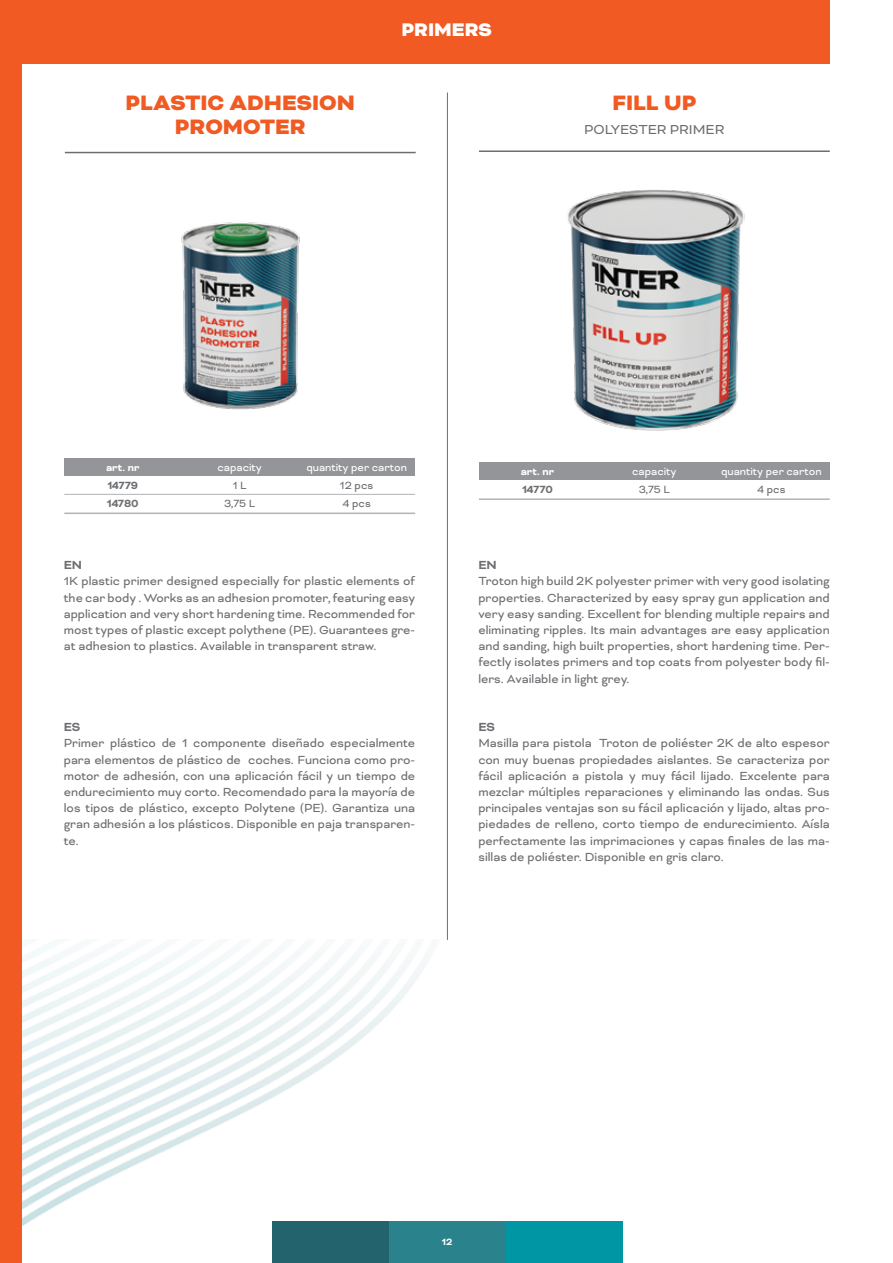
<style>
.page{position:relative;width:893px;height:1263px;background:#fff}
.page>*{position:absolute;margin:0;border:0;box-sizing:border-box;transform-origin:0 0}
.t1{font:900 24px/24px "Bicyclette";color:#f15a22;text-align:center}
.t2{font:900 21px "Bicyclette";color:#fff}
.t3{font:15px "Bicyclette";color:#6d6e71}
.t4{font:13.5px/16.2px "Bicyclette";color:#6d6e71;text-align:justify}
.t5{font:700 13.5px "Bicyclette";color:#6d6e71}
.t6{font:12px "Bicyclette";color:#fff}
.t7{font:12px/18px "Bicyclette";color:#6d6e71;text-align:center}
.t8{font:700 12px/18px "Bicyclette";letter-spacing:-.02em;color:#6d6e71}
.t9{font:700 12px "Bicyclette";color:#fff}
.t10{font:700 10.5px "Bicyclette";color:#fff}
</style>
<div class="page">
<img style="left:21px;top:940px;width:408px;height:323px">
<div style="left:272px;top:1221px;width:117px;height:42px;background:#22636d"></div>
<div style="left:389px;top:1221px;width:116px;height:42px;background:#2a828c"></div>
<div style="left:505px;top:1221px;width:117px;height:42px;background:#0096a4"></div>
<div style="left:0;top:0;width:21px;height:1263px;background:#f15a22"></div>
<div style="left:0;top:0;width:830px;height:64px;background:#f15a22"></div>
<hr style="left:65px;top:152px;width:351px;height:1px;background:#6d6e71">
<div style="left:64px;top:459px;width:351px;height:17px;background:#939598"></div>
<hr style="left:64px;top:494px;width:351px;height:1px;background:#b1b4b6">
<hr style="left:64px;top:513px;width:351px;height:1px;background:#b1b4b6">
<img style="left:181px;top:222px;width:119px;height:188px">
<hr style="left:479px;top:150px;width:351px;height:2px;background:#6d6e71">
<div style="left:479px;top:463px;width:351px;height:17px;background:#939598"></div>
<hr style="left:479px;top:498px;width:351px;height:2px;background:#b1b4b6">
<img style="left:567px;top:190px;width:178px;height:241px">
<hr style="left:447px;top:93px;width:1px;height:847px;background:#6d6e71">
<h1 class="t1" style="left:126px;top:91px;width:155px">PLASTIC ADHESION<br>PROMOTE</h1>
<h1 class="t1" style="left:290px;top:115px;width:17px">R</h1>
<h2 class="t2" style="left:401px;top:17px;width:91px">PRIMERS</h2>
<h1 class="t1" style="left:612px;top:91px;width:85px">FILL UP</h1>
<p class="t3" style="left:584px;top:121px;width:142px">POLYESTER PRIMER</p>
<p class="t9" style="left:106px;top:460px;width:35px">art. nr</p>
<p class="t8" style="left:107px;top:476px;width:33px">14779<br>14780</p>
<p class="t6" style="left:218px;top:460px;width:46px">capacity</p>
<p class="t7" style="left:224px;top:476px;width:33px">1 L<br>3,75 L</p>
<p class="t6" style="left:306px;top:460px;width:102px">quantity per carton</p>
<p class="t7" style="left:340px;top:476px;width:35px;text-align:left">12 pcs<br>4 pcs</p>
<p class="t9" style="left:521px;top:464px;width:35px">art. nr</p>
<p class="t8" style="left:522px;top:480px;width:32px">14770</p>
<p class="t6" style="left:632px;top:464px;width:46px">capacity</p>
<p class="t7" style="left:639px;top:480px;width:33px">3,75 L</p>
<p class="t6" style="left:721px;top:464px;width:102px">quantity per carton</p>
<p class="t7" style="left:757px;top:480px;width:30px">4 pcs</p>
<p class="t5" style="left:64px;top:557px;width:10px">EN</p>
<p class="t4" style="left:64px;top:573px;width:353px">1K plastic primer designed especially for plastic elements of the car body . Works as an adhesion promoter, featuring easy application and very short hardening time. Recommended for most types of plastic except polythene (PE). Guarantees gre&shy;at adhesion to plastics. Available in transparent straw.</p>
<p class="t5" style="left:64px;top:719px;width:9px">ES</p>
<p class="t4" style="left:64px;top:735px;width:353px">Primer plástico de 1 componente diseñado especialmente para elementos de plástico de coches. Funciona como pro&shy;motor de adhesión, con una aplicación fácil y un tiempo de endurecimiento muy corto. Recomendado para la mayoría de los tipos de plástico, excepto Polytene (PE). Garantiza una gran adhesión a los plásticos. Disponible en paja transparen&shy;te.</p>
<p class="t5" style="left:478px;top:557px;width:10px">EN</p>
<p class="t4" style="left:478px;top:573px;width:353px">Troton high build 2K polyester primer with very good isolating properties. Characterized by easy spray gun application and very easy sanding. Excellent for blending multiple repairs and eliminating ripples. Its main advantages are easy application and sanding, high built properties, short hardening time. Per&shy;fectly isolates primers and top coats from polyester body fil&shy;lers. Available in light grey.</p>
<p class="t5" style="left:478px;top:719px;width:9px">ES</p>
<p class="t4" style="left:478px;top:735px;width:353px">Masilla para pistola Troton de poliéster 2K de alto espesor con muy buenas propiedades aislantes. Se caracteriza por fácil aplicación a pistola y muy fácil lijado. Excelente para mezclar múltiples reparaciones y eliminando las ondas. Sus principales ventajas son su fácil aplicación y lijado, altas pro&shy;piedades de relleno, corto tiempo de endurecimiento. Aísla perfectamente las imprimaciones y capas finales de las ma&shy;sillas de poliéster. Disponible en gris claro.</p>
<p class="t10" style="left:442px;top:1236px;width:12px">12</p>
</div>
